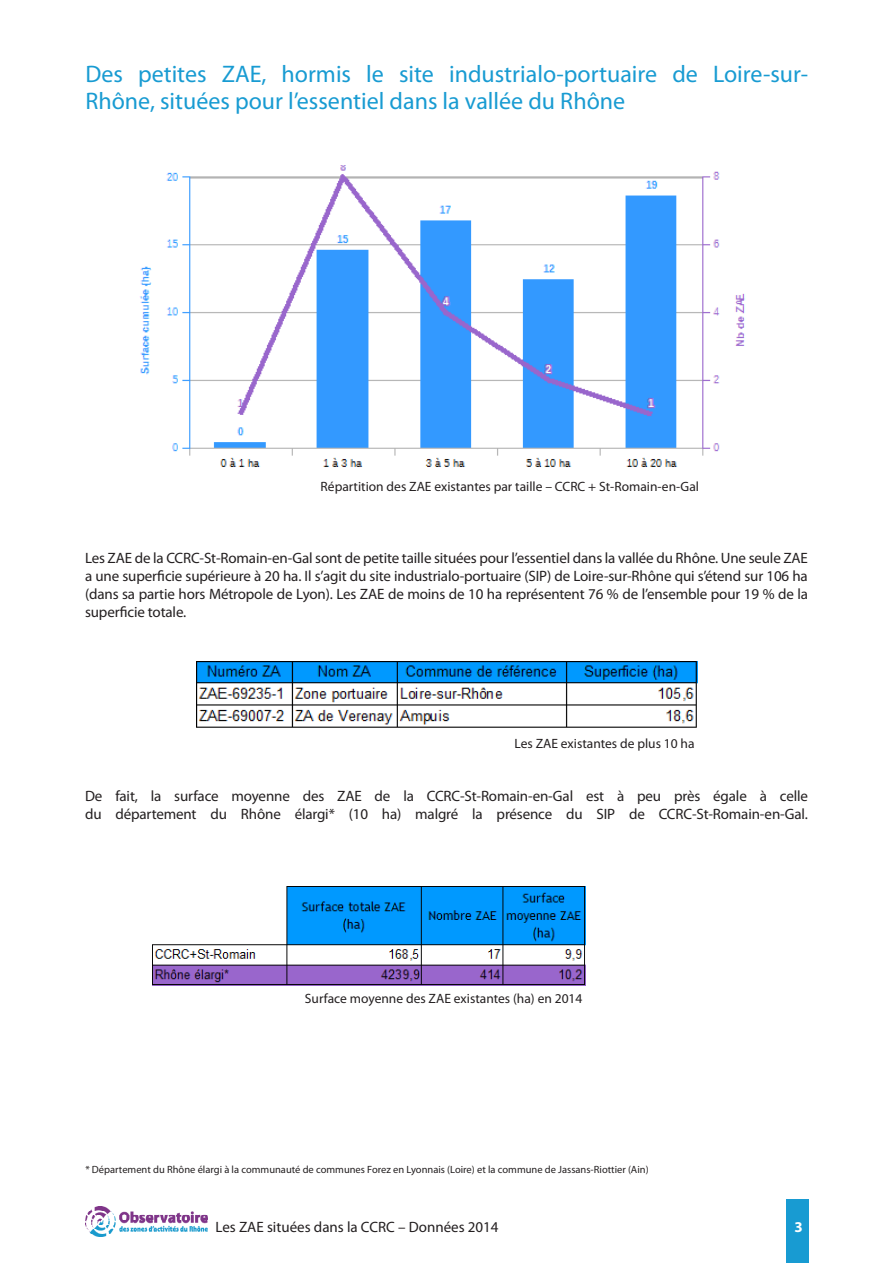
<style>
.page{position:relative;width:893px;height:1263px;background:#fff}
.page>*{position:absolute;margin:0;border:0;box-sizing:border-box;transform-origin:0 0}
.t1{font:24px/27px "Myriad Pro";color:#189bd2}
.t2{font:15px/18px "Myriad Pro";letter-spacing:-.01em;color:#231f20}
.t3{font:700 15px "Myriad Pro";color:#fff}
.t4{font:13.5px "Myriad Pro";color:#231f20}
.t5{font:10.5px "Myriad Pro";color:#231f20}
</style>
<div class="page">
<img style="left:85px;top:1206px;width:122px;height:31px">
<div style="left:786px;top:1199px;width:22px;height:64px;background:#189bd2"></div>
<img style="left:139px;top:166px;width:606px;height:301px">
<img style="left:196px;top:661px;width:501px;height:67px">
<img style="left:153px;top:886px;width:433px;height:99px">
<p class="t1" style="left:85px;top:60px;width:724px">Des petites ZAE, hormis le site industrialo-portuaire de Loire-sur-<br>Rhône, situées pour l’essentiel dans la vallée du Rhône</p>
<p class="t4" style="left:321px;top:478px;width:380px">Répartition des ZAE existantes par taille – CCRC + St-Romain-en-Gal</p>
<p class="t2" style="left:85px;top:549px;width:724px;text-align:justify">Les ZAE de la CCRC-St-Romain-en-Gal sont de petite taille situées pour l’essentiel dans la vallée du Rhône. Une seule ZAE a une superficie supérieure à 20 ha. Il s’agit du site industrialo-portuaire (SIP) de Loire-sur-Rhône qui s’étend sur 106 ha (dans sa partie hors Métropole de Lyon). Les ZAE de moins de 10 ha représentent 76 % de l’ensemble pour 19 % de la superficie totale.</p>
<p class="t4" style="left:514px;top:735px;width:182px">Les ZAE existantes de plus 10 ha</p>
<p class="t2" style="left:85px;top:787px;width:724px">De fait, la surface moyenne des ZAE de la CCRC-St-Romain-en-Gal est à peu près égale à celle du département du Rhône élargi* (10 ha) malgré la présence du SIP de CCRC-St-Romain-en-Gal.</p>
<p class="t4" style="left:305px;top:990px;width:279px">Surface moyenne des ZAE existantes (ha) en 2014</p>
<p class="t5" style="left:85px;top:1163px;width:565px">* Département du Rhône élargi à la communauté de communes Forez en Lyonnais (Loire) et la commune de Jassans-Riottier (Ain)</p>
<p class="t2" style="left:215px;top:1217px;width:285px">Les ZAE situées dans la CCRC – Données 2014</p>
<p class="t3" style="left:794px;top:1217px;width:10px">3</p>
</div>
